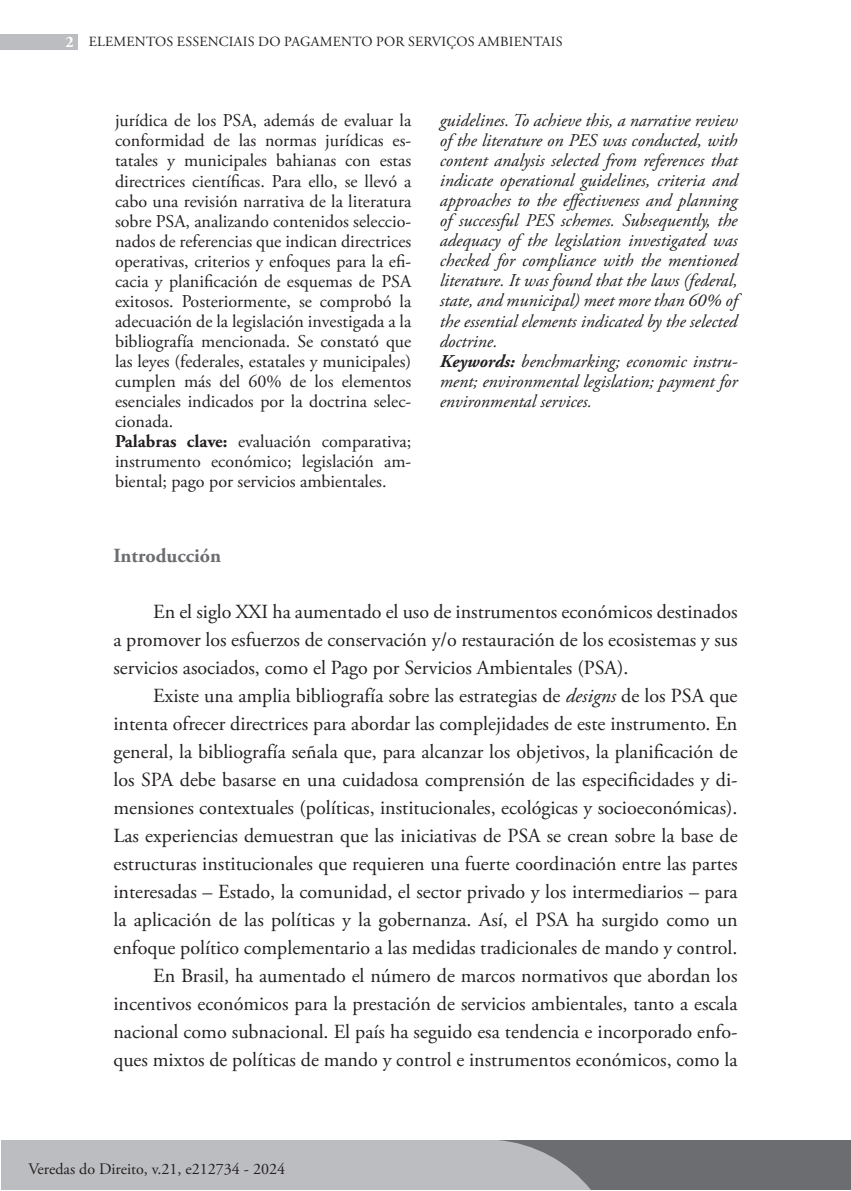
<style>
.page{position:relative;width:851px;height:1191px;background:#fff}
.page>*{position:absolute;margin:0;border:0;box-sizing:border-box;transform-origin:0 0}
.t1{font:20px/28px "Adobe Garamond Pro";color:#231f20;text-align:justify}
.t2{font:700 20px "Adobe Garamond Pro";color:#6c6d70}
.t3{font:18px/20px "Adobe Garamond Pro";color:#231f20}
.t4{font:italic 18px/20px "Adobe Garamond Pro";color:#231f20}
.t5{font:16px "Adobe Garamond Pro";color:#231f20}
.t6{font:14px "Adobe Garamond Pro";letter-spacing:.015em;color:#231f20}
.s1{font-weight:700;font-size:16px;color:#fff}
.s2{font-weight:700}
.s3{font-style:italic}
</style>
<div class="page">
<div style="left:1px;top:1140px;width:849px;height:50px;background:#6c6d70"></div>
<div style="left:0;top:34px;width:77px;height:16px;background:#bcbdc0"></div>
<div style="left:1px;top:1140px;width:590px;height:50px;background:#bcbdc0"></div>
<p class="t6" style="left:65px;top:34px;width:498px"><span class="s1">2</span> ELEMENTOS ESSENCIAIS DO PAGAMENTO POR SERVIÇOS AMBIENTAIS</p>
<p class="t3" style="left:115px;top:111px;width:298px">jurídica de los PSA, además de evaluar la conformidad de las normas jurídicas es&shy;tatales y municipales bahianas con estas directrices científicas. Para ello, se llevó a cabo una revisión narrativa de la literatura sobre PSA, analizando contenidos seleccio&shy;nados de referencias que indican directrices operativas, criterios y enfoques para la efi&shy;cacia y planificación de esquemas de PSA exitosos. Posteriormente, se comprobó la adecuación de la legislación investigada a la bibliografía mencionada. Se constató que las leyes (federales, estatales y municipales) cumplen más del 60% de los elementos esenciales indicados por la doctrina selec&shy;cionada.<br><span class="s2">Palabras clave:</span> evaluación comparativa; instrumento económico; legislación am&shy;biental; pago por servicios ambientales.</p>
<p class="t4" style="left:439px;top:111px;width:299px">guidelines. To achieve this, a narrative review of the literature on PES was conducted, with content analysis selected from references that indicate operational guidelines, criteria and approaches to the effectiveness and planning of successful PES schemes. Subsequently, the adequacy of the legislation investigated was checked for compliance with the mentioned literature. It was found that the laws (federal, state, and municipal) meet more than 60% of the essential elements indicated by the selected doctrine.<br><span class="s2">Keywords:</span> benchmarking; economic instru&shy;ment; environmental legislation; payment for environmental services.</p>
<p class="t2" style="left:113px;top:544px;width:109px">Introducción</p>
<p class="t1" style="left:113px;top:598px;width:625px;text-indent:40px">En el siglo XXI ha aumentado el uso de instrumentos económicos destinados a promover los esfuerzos de conservación y/o restauración de los ecosistemas y sus servicios asociados, como el Pago por Servicios Ambientales (PSA).</p>
<p class="t1" style="left:113px;top:682px;width:625px;text-align:right">Existe una amplia bibliografía sobre las estrategias de <span class="s3">designs</span> de los PSA que intenta ofrecer directrices para abordar las complejidades de este instrumento. En general, la bibliografía señala que, para alcanzar los objetivos, la planificación de los SPA debe basarse en una cuidadosa comprensión de las especificidades y di&shy;mensiones contextuales (políticas, institucionales, ecológicas y socioeconómicas).<br>Las experiencias demuestran que las iniciativas de PSA se crean sobre la base de estructuras institucionales que requieren una fuerte coordinación entre las partes interesadas – Estado, la comunidad, el sector privado y los intermediarios – para la aplicación de las políticas y la gobernanza. Así, el PSA ha surgido como un enfoque político complementario a las medidas tradicionales de mando y control.<br>En Brasil, ha aumentado el número de marcos normativos que abordan los incentivos económicos para la prestación de servicios ambientales, tanto a escala nacional como subnacional. El país ha seguido esa tendencia e incorporado enfo&shy;ques mixtos de políticas de mando y control e instrumentos económicos, como la</p>
<p class="t5" style="left:28px;top:1159px;width:258px">Veredas do Direito, v.21, e212734 - 2024</p>
</div>
